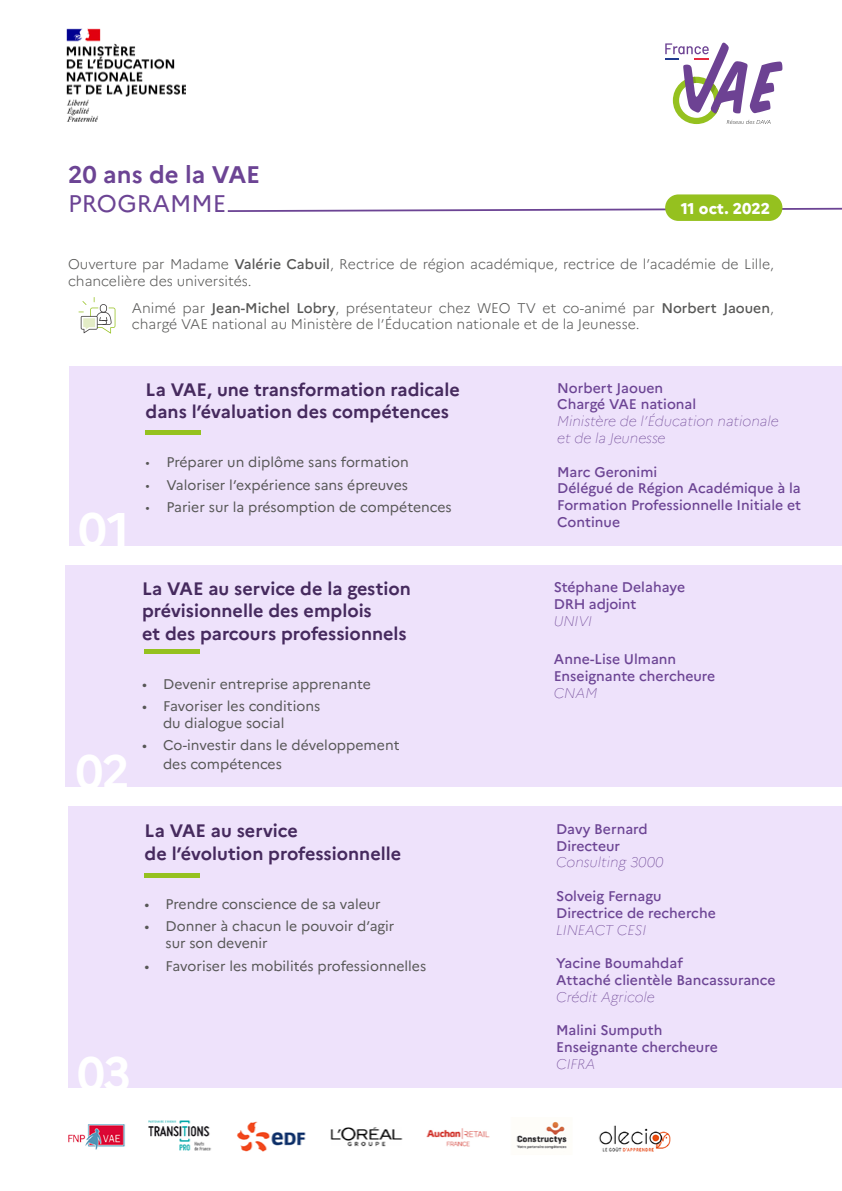
<style>
.page{position:relative;width:842px;height:1191px;background:#fff}
.page>*{position:absolute;margin:0;border:0;box-sizing:border-box;transform-origin:0 0}
.t1{font:700 48px "Marianne";color:#fff}
.t2{font:700 24px "Marianne";color:#6c4494}
.t3{font:24px "Marianne";color:#6c4494}
.t4{font:700 18px/22.8px "Marianne";color:#462a5e}
.t5{font:800 15.6px "Marianne";color:#fff}
.t6{font:14px/16.8px "Marianne";color:#575756}
.t7{font:500 14px/16.8px "Marianne";color:#6c4494}
.t8{font:300 14px/16.8px "Marianne";color:#575756}
.t9{font:italic 100 14px/16.8px "Marianne";color:#6c4494}
.s1{font-weight:500}
.s2{font-weight:300}
</style>
<div class="page">
<img style="left:68px;top:1120px;width:603px;height:32px">
<img style="left:66px;top:28px;width:120px;height:94px">
<svg style="left:665px;top:43px;width:117px;height:81px"></svg>
<svg style="left:227px;top:207px;width:615px;height:6px"></svg>
<div style="left:69px;top:366px;width:773px;height:179px;background:#eee2fb"></div>
<div style="left:66px;top:565px;width:776px;height:222px;background:#eee2fb"></div>
<hr style="left:146px;top:430px;width:55px;height:4px;background:#95c11f">
<hr style="left:144px;top:649px;width:56px;height:4px;background:#95c11f">
<div style="left:68px;top:806px;width:774px;height:282px;background:#eee2fb"></div>
<hr style="left:145px;top:873px;width:55px;height:4px;background:#95c11f">
<div style="left:665px;top:194px;width:117px;height:27px;background:#95c11f;border-radius:13px"></div>
<svg style="left:79px;top:297px;width:36px;height:36px"></svg>
<h2 class="t2" style="left:68px;top:160px;width:194px">20 ans de la VAE</h2>
<h2 class="t3" style="left:68px;top:189px;width:160px">PROGRAMME</h2>
<p class="t5" style="left:681px;top:198px;width:91px">11 oct. 2022</p>
<p class="t8" style="left:68px;top:255px;width:707px">Ouverture par Madame <span class="s1">Valérie Cabuil</span>, Rectrice de région académique, rectrice de l’académie de Lille, chancelière des universités.</p>
<p class="t8" style="left:132px;top:299px;width:643px">Animé par <span class="s1">Jean-Michel Lobry</span>, présentateur chez WEO TV et co-animé par <span class="s1">Norbert Jaouen</span>, chargé VAE national au Ministère de l’Éducation nationale et de la Jeunesse.</p>
<h1 class="t1" style="left:78px;top:500px;width:54px">01</h1>
<h1 class="t1" style="left:75px;top:742px;width:56px">02</h1>
<p class="t4" style="left:146px;top:378px;width:316px">La VAE, une transformation radicale dans l’évaluation des compétences</p>
<p class="t6" style="left:146px;top:454px;width:265px"><span class="s2">•</span> Préparer un diplôme sans formation</p>
<p class="t6" style="left:146px;top:476px;width:264px"><span class="s2">•</span> Valoriser l’expérience sans épreuves</p>
<p class="t6" style="left:146px;top:498px;width:308px"><span class="s2">•</span> Parier sur la présomption de compétences</p>
<p class="t4" style="left:142px;top:578px;width:270px;line-height:22.2px">La VAE au service de la gestion prévisionnelle des emplois<br>et des parcours professionnels</p>
<p class="t6" style="left:142px;top:675px;width:230px">• Devenir entreprise apprenante</p>
<p class="t6" style="left:163px;top:698px;width:159px;text-indent:-21px">• Favoriser les conditions du dialogue social</p>
<p class="t6" style="left:163px;top:736px;width:238px;line-height:18.2px;text-indent:-21px">• Co-investir dans le développement des compétences</p>
<p class="t4" style="left:145px;top:819px;width:258px">La VAE au service<br>de l’évolution professionnelle</p>
<p class="t6" style="left:145px;top:895px;width:238px">• Prendre conscience de sa valeur</p>
<p class="t6" style="left:165px;top:917px;width:230px;text-indent:-21px">• Donner à chacun le pouvoir d’agir sur son devenir</p>
<p class="t6" style="left:145px;top:958px;width:283px">• Favoriser les mobilités professionnelles</p>
<h1 class="t1" style="left:77px;top:1045px;width:55px">03</h1>
<p class="t7" style="left:557px;top:379px;width:141px">Norbert Jaouen<br>Chargé VAE national</p>
<p class="t9" style="left:557px;top:413px;width:223px">Ministère de l’Éducation nationale et de la Jeunesse</p>
<p class="t7" style="left:557px;top:463px;width:245px">Marc Geronimi<br>Délégué de Région Académique à la<br>Formation Professionnelle Initiale et<br>Continue</p>
<p class="t7" style="left:554px;top:579px;width:133px">Stéphane Delahaye<br>DRH adjoint</p>
<p class="t9" style="left:554px;top:612px;width:40px">UNIVI</p>
<p class="t7" style="left:554px;top:651px;width:163px">Anne-Lise Ulmann<br>Enseignante chercheure</p>
<p class="t9" style="left:554px;top:684px;width:45px">CNAM</p>
<p class="t7" style="left:556px;top:820px;width:93px">Davy Bernard<br>Directeur</p>
<p class="t9" style="left:556px;top:854px;width:109px">Consulting 3000</p>
<p class="t7" style="left:556px;top:887px;width:161px">Solveig Fernagu<br>Directrice de recherche</p>
<p class="t9" style="left:556px;top:921px;width:92px">LINEACT CESI</p>
<p class="t7" style="left:556px;top:954px;width:221px">Yacine Boumahdaf<br>Attaché clientèle Bancassurance</p>
<p class="t9" style="left:556px;top:988px;width:100px">Crédit Agricole</p>
<p class="t7" style="left:556px;top:1022px;width:163px">Malini Sumputh<br>Enseignante chercheure</p>
<p class="t9" style="left:556px;top:1055px;width:41px">CIFRA</p>
</div>
